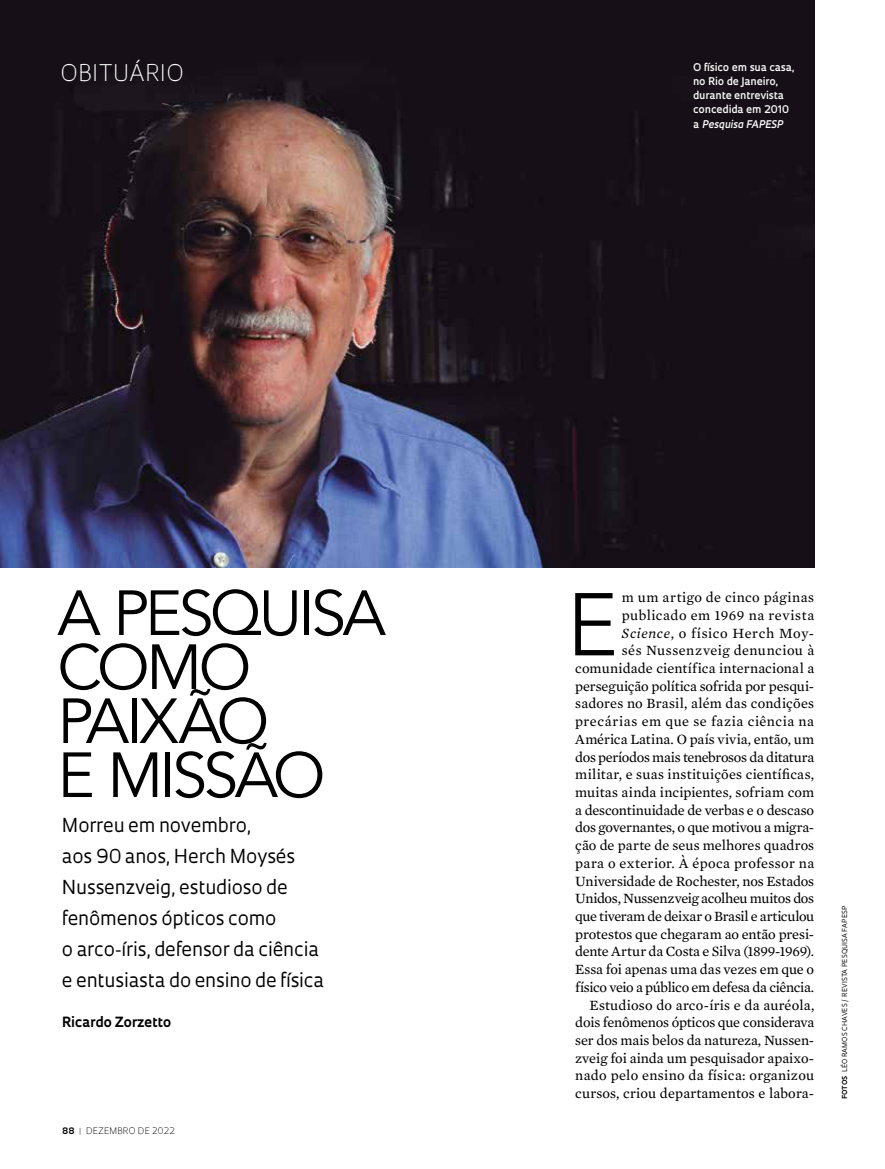
<style>
.page{position:relative;width:885px;height:1169px;background:#fff}
.page>*{position:absolute;margin:0;border:0;box-sizing:border-box;transform-origin:0 0}
.t1{font:300 87.9px "Avenir";color:#000}
.t2{font:63px/54px "Avenir";letter-spacing:-.06em;color:#000}
.t3{font:300 22.35px "Oculum";letter-spacing:.02em;color:#fff}
.t4{font:18.75px/30.9px "Oculum";letter-spacing:-.01em;color:#000}
.t5{font:14.4px/17.7px "Mercury Text G2";color:#000;text-align:right}
.t6{font:700 13.65px "Oculum";letter-spacing:-.005em;color:#000}
.t7{font:600 10.35px/14.1px "Oculum";color:#fff}
.t8{font:300 8.7px "Oculum";letter-spacing:.015em;color:#000}
.t9{font:6.75px "Oculum";letter-spacing:.015em;color:#000}
.s1{font-style:italic}
.s2{font-weight:700}
.s3{font-weight:700;color:#939598}
</style>
<div class="page">
<img style="left:0;top:0;width:814px;height:567px">
<h3 class="t3" style="left:61px;top:57px;width:124px">OBITUÁRIO</h3>
<p class="t7" style="left:693px;top:59px;width:103px">O físico em sua casa, no Rio de Janeiro, durante entrevista concedida em 2010 a <span class="s1">Pesquisa FAPESP</span></p>
<h2 class="t2" style="left:57px;top:588px;width:330px">A PESQUISA<br>COMO<br>PAIXÃO<br>E MISSÃO</h2>
<h3 class="t4" style="left:62px;top:809px;width:264px">Morreu em novembro,<br>aos 90 anos, Herch Moysés<br>Nussenzveig, estudioso de fenômenos ópticos como<br>o arco-íris, defensor da ciência e entusiasta do ensino de física</h3>
<p class="t6" style="left:62px;top:1012px;width:111px">Ricardo Zorzetto</p>
<p class="t8" style="left:62px;top:1124px;width:115px"><span class="s2">88</span> <span class="s3">|</span> DEZEMBRO DE 2022</p>
<p class="t5" style="left:575px;top:588px;width:241px">m um artigo de cinco páginas publicado em 1969 na revista <span class="s1">Science</span>, o físico Herch Moy-<br>sés Nussenzveig denunciou à comunidade científica internacional a perseguição política sofrida por pesqui&shy;sadores no Brasil, além das condições precárias em que se fazia ciência na América Latina. O país vivia, então, um dos períodos mais tenebrosos da ditatura militar, e suas instituições científicas, muitas ainda incipientes, sofriam com a descontinuidade de verbas e o descaso dos governantes, o que motivou a migra&shy;ção de parte de seus melhores quadros para o exterior. À época professor na Universidade de Rochester, nos Estados Unidos, Nussenzveig acolheu muitos dos que tiveram de deixar o Brasil e articulou protestos que chegaram ao então presi&shy;dente Artur da Costa e Silva (1899-1969).<br>Essa foi apenas uma das vezes em que o físico veio a público em defesa da ciência.<br>Estudioso do arco-íris e da auréola, dois fenômenos ópticos que considerava ser dos mais belos da natureza, Nussen&shy;zveig foi ainda um pesquisador apaixo&shy;nado pelo ensino da física: organizou cursos, criou departamentos e labora-</p>
<h1 class="t1" style="left:567px;top:573px;width:53px">E</h1>
<p class="t9" style="left:840px;top:1098px;width:194px;rotate:-90deg"><span class="s2">FOTOS</span> LÉO RAMOS CHAVES / REVISTA PESQUISA FAPESP</p>
</div>
